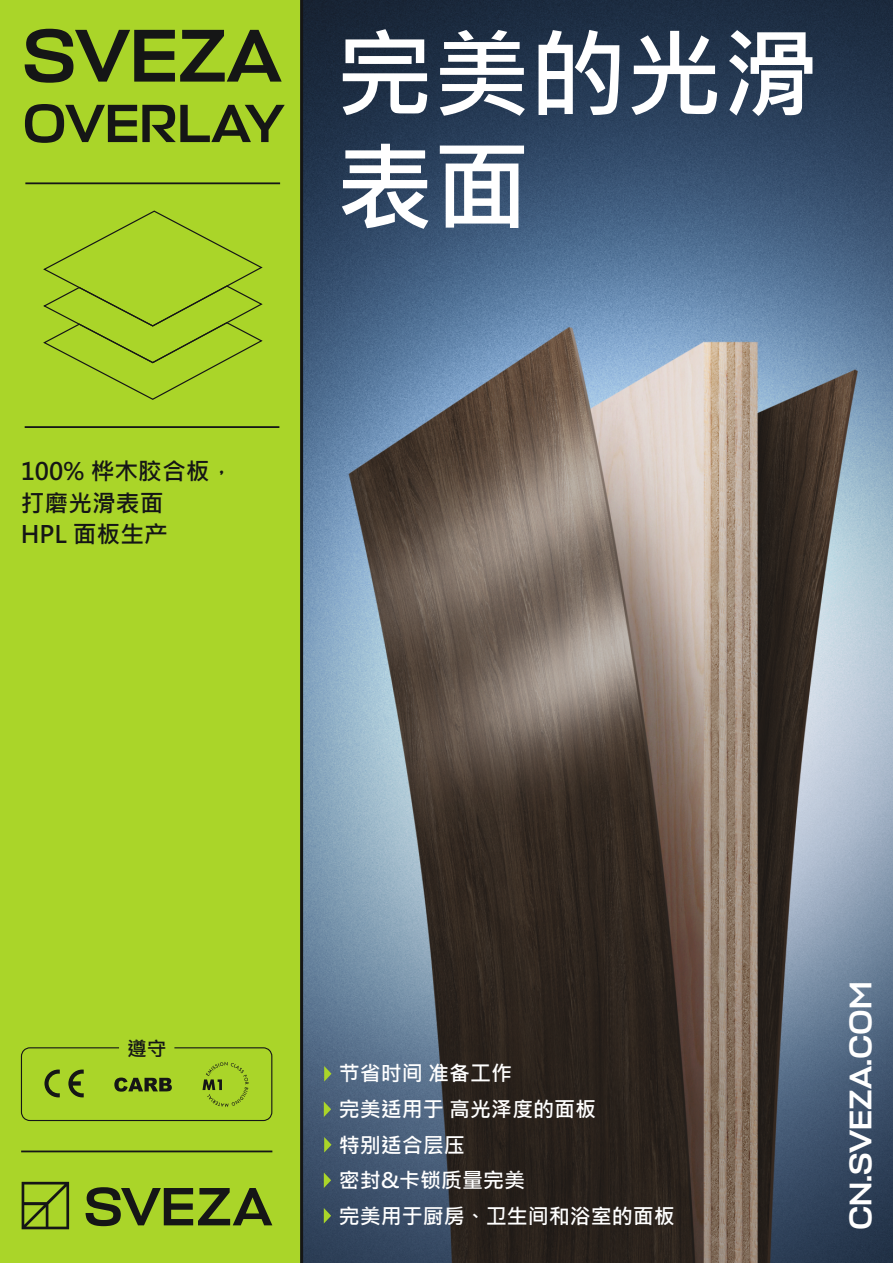
<style>
.page{position:relative;width:893px;height:1263px;background:#fff}
.page>*{position:absolute;margin:0;border:0;box-sizing:border-box;transform-origin:0 0}
.t1{font:700 96.45px/112.9px "Microsoft Jheng Hei";color:#fff}
.t2{font:500 75px "Stapel";color:#151616}
.t3{font:500 54px "Stapel";color:#151616}
.t4{font:500 31.5px "Stapel";color:#fff}
.t5{font:700 23.85px/31.7px "Microsoft Jheng Hei";color:#151616}
.t6{font:700 21px/35.7px "Microsoft Jheng Hei";color:#fff}
.t7{font:700 19.8px "Microsoft Jheng Hei";color:#151616}
</style>
<div class="page">
<img style="left:303px;top:0;width:590px;height:1263px">
<div style="left:0;top:0;width:302px;height:1263px;background:#aad529"></div>
<hr style="left:300px;top:0;width:3px;height:1263px;background:#151616">
<hr style="left:25px;top:426px;width:254px;height:2px;background:#151616">
<hr style="left:25px;top:182px;width:255px;height:2px;background:#151616">
<svg style="left:43px;top:210px;width:220px;height:190px"></svg>
<svg style="left:324px;top:1137px;width:8px;height:15px"></svg>
<svg style="left:324px;top:1172px;width:7px;height:16px"></svg>
<svg style="left:324px;top:1208px;width:7px;height:15px"></svg>
<svg style="left:324px;top:1066px;width:8px;height:15px"></svg>
<svg style="left:324px;top:1101px;width:7px;height:16px"></svg>
<hr style="left:21px;top:1150px;width:251px;height:2px;background:#151616">
<svg style="left:22px;top:1182px;width:47px;height:47px"></svg>
<svg style="left:86px;top:1187px;width:186px;height:39px"></svg>
<svg style="left:21px;top:1047px;width:251px;height:74px"></svg>
<h2 class="t2" style="left:23px;top:9px;width:261px">SVEZA</h2>
<h3 class="t3" style="left:23px;top:90px;width:264px">OVERLAY</h3>
<h1 class="t1" style="left:337px;top:16px;width:484px">完美的光滑表⾯</h1>
<p class="t5" style="left:21px;top:455px;width:214px">100% 桦⽊胶合板，打磨光滑表⾯<br>HPL ⾯板⽣产</p>
<p class="t7" style="left:127px;top:1038px;width:41px">遵守</p>
<p class="t6" style="left:339px;top:1055px;width:338px">节省时间准备⼯作<br>完美适⽤于 ⾼光泽度的⾯板<br>特别适合层压<br>密封&amp;卡锁质量完美<br>完美⽤于厨房、卫⽣间和浴室的⾯板</p>
<h3 class="t4" style="left:841px;top:1230px;width:250px;rotate:-90deg">CN.SVEZA.COM</h3>
</div>
